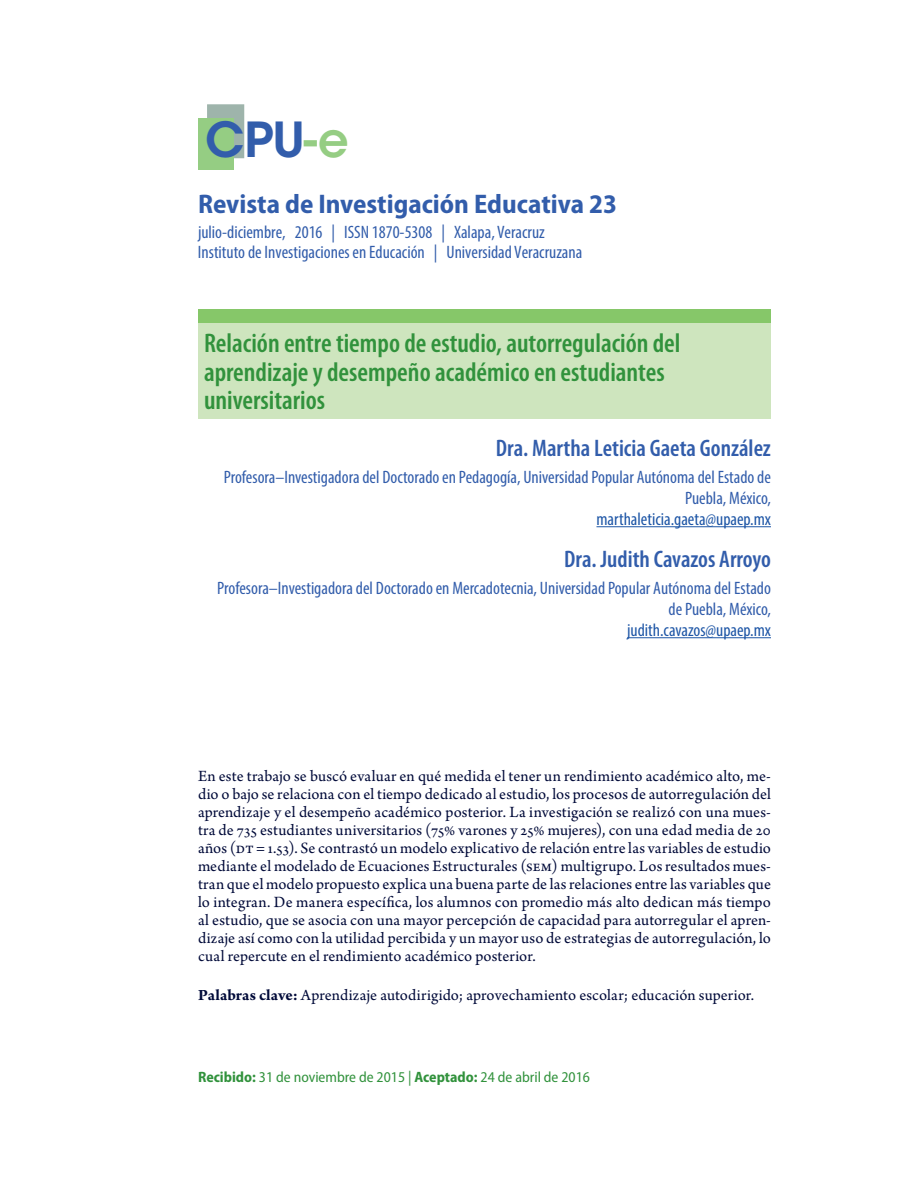
<style>
.page{position:relative;width:918px;height:1188px;background:#fff}
.page>*{position:absolute;margin:0;border:0;box-sizing:border-box;transform-origin:0 0}
.t1{font:600 48px "ITC Avant Garde Std";color:#325dab}
.t2{font:600 condensed 27px/28.5px "Myriad Pro";color:#31923c}
.t3{font:700 semi-condensed 27px "Myriad Pro";color:#325dab}
.t4{font:600 condensed 24px "Myriad Pro";color:#325dab}
.t5{font:condensed 18px/21px "Myriad Pro";color:#325dab;text-align:right}
.t6{font:condensed 18px "Myriad Pro";color:#1e56a6}
.t7{font:16.5px/18px "Arno Pro";letter-spacing:.005em;color:#000a39;text-align:justify}
.t8{font:semi-condensed 15px "Myriad Pro";color:#31923c}
.s1{color:#95cd83}
.s2{font-weight:700}
</style>
<div class="page">
<div style="left:207px;top:104px;width:37px;height:54px;background:#9eb4ab;border:2px solid #9eb4ab"></div>
<div style="left:198px;top:118px;width:35px;height:52px;background:#95cd83"></div>
<hr style="left:596px;top:526px;width:175px;height:1px;background:#1e56a6">
<hr style="left:627px;top:637px;width:144px;height:1px;background:#1e56a6">
<div style="left:198px;top:323px;width:573px;height:95px;background:#cee5be"></div>
<div style="left:198px;top:310px;width:573px;height:13px;background:#86c769"></div>
<h1 class="t1" style="left:205px;top:109px;width:145px">CPU<span class="s1">-e</span></h1>
<h2 class="t3" style="left:198px;top:189px;width:421px">Revista de Investigación Educativa 23</h2>
<p class="t5" style="left:198px;top:222px;width:386px;line-height:19.5px;text-align:left">julio-diciembre, 2016 | ISSN 1870-5308 | Xalapa, Veracruz<br>Instituto de Investigaciones en Educación | Universidad Veracruzana</p>
<h2 class="t2" style="left:204px;top:330px;width:478px">Relación entre tiempo de estudio, autorregulación del aprendizaje y desempeño académico en estudiantes universitarios</h2>
<h3 class="t4" style="left:496px;top:435px;width:277px">Dra. Martha Leticia Gaeta González</h3>
<p class="t5" style="left:224px;top:466px;width:549px">Profesora–Investigadora del Doctorado en Pedagogía, Universidad Popular Autónoma del Estado de<br>Puebla, México,</p>
<p class="t6" style="left:596px;top:508px;width:176px">marthaleticia.gaeta@upaep.mx</p>
<h3 class="t4" style="left:564px;top:546px;width:208px">Dra. Judith Cavazos Arroyo</h3>
<p class="t5" style="left:217px;top:577px;width:555px">Profesora–Investigadora del Doctorado en Mercadotecnia, Universidad Popular Autónoma del Estado de Puebla, México,</p>
<p class="t6" style="left:627px;top:619px;width:145px">judith.cavazos@upaep.mx</p>
<p class="t7" style="left:198px;top:768px;width:575px">En este trabajo se buscó evaluar en qué medida el tener un rendimiento académico alto, me&shy;dio o bajo se relaciona con el tiempo dedicado al estudio, los procesos de autorregulación del aprendizaje y el desempeño académico posterior. La investigación se realizó con una mues&shy;tra de 735 estudiantes universitarios (75% varones y 25% mujeres), con una edad media de 20 años (DT = 1.53). Se contrastó un modelo explicativo de relación entre las variables de estudio mediante el modelado de Ecuaciones Estructurales (SEM) multigrupo. Los resultados mues&shy;tran que el modelo propuesto explica una buena parte de las relaciones entre las variables que lo integran. De manera específica, los alumnos con promedio más alto dedican más tiempo al estudio, que se asocia con una mayor percepción de capacidad para autorregular el apren&shy;dizaje así como con la utilidad percibida y un mayor uso de estrategias de autorregulación, lo cual repercute en el rendimiento académico posterior.</p>
<p class="t7" style="left:198px;top:987px;width:558px"><span class="s2">Palabras clave:</span> Aprendizaje autodirigido; aprovechamiento escolar; educación superior.</p>
<p class="t8" style="left:198px;top:1069px;width:393px"><span class="s2">Recibido:</span> 31 de noviembre de 2015 | <span class="s2">Aceptado:</span> 24 de abril de 2016</p>
</div>
